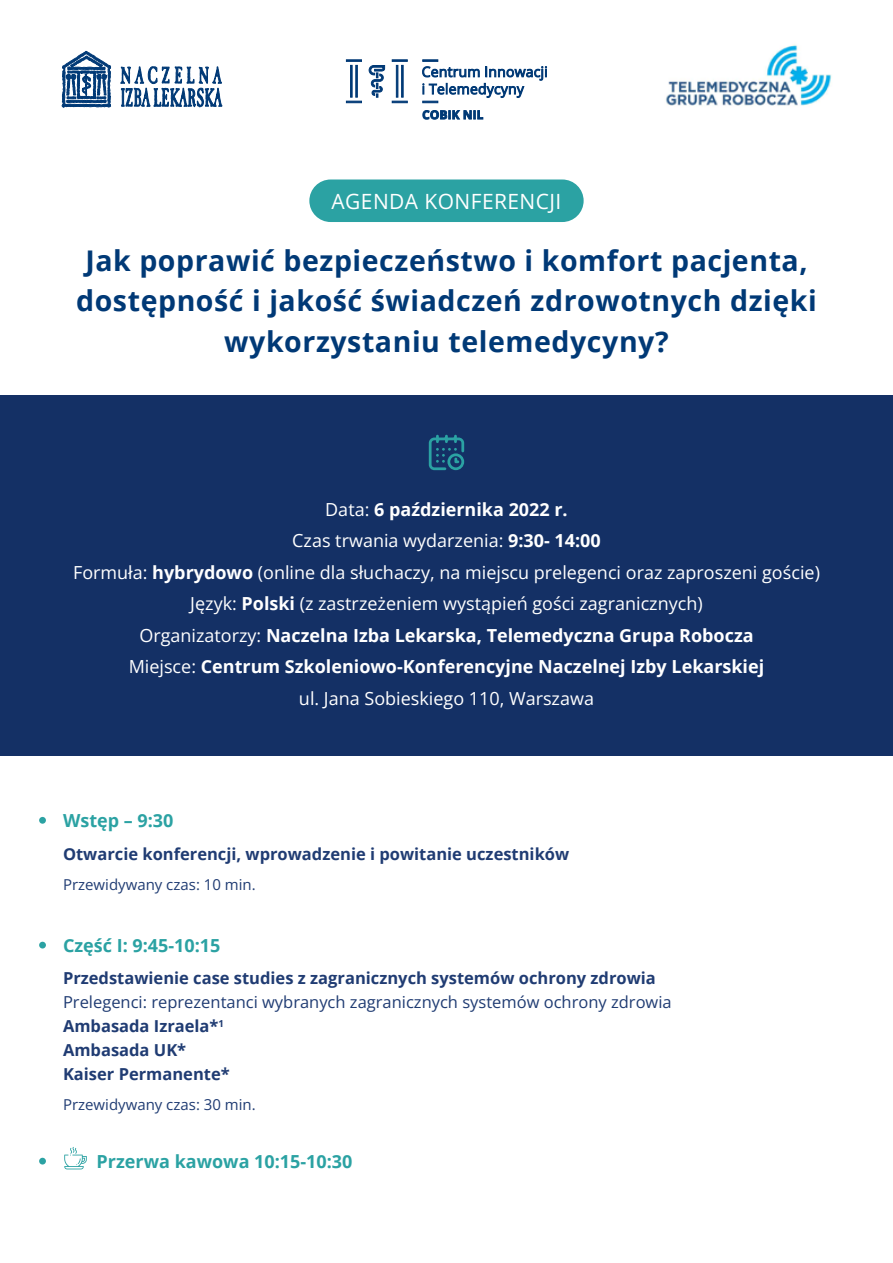
<style>
.page{position:relative;width:893px;height:1263px;background:#fff}
.page>*{position:absolute;margin:0;border:0;box-sizing:border-box;transform-origin:0 0}
.t1{font:700 28.5px/40.5px "Open Sans";letter-spacing:.02em;color:#003976;text-align:center}
.t2{font:21px "Open Sans";letter-spacing:.02em;color:#fff}
.t3{font:18px/31.5px "Open Sans";color:#fff;text-align:center}
.t4{font:700 18px "Open Sans";color:#2ba2a3}
.t5{font:700 16.5px "Open Sans";color:#203c73}
.t6{font:16.5px/24px "Open Sans";color:#203c73}
.t7{font:15px "Open Sans";color:#203c73}
.s1{font-weight:700}
</style>
<div class="page">
<svg style="left:62px;top:51px;width:49px;height:57px"></svg>
<svg style="left:121px;top:66px;width:101px;height:41px"></svg>
<img style="left:666px;top:45px;width:166px;height:61px">
<svg style="left:423px;top:110px;width:60px;height:10px"></svg>
<svg style="left:392px;top:101px;width:15px;height:2px"></svg>
<svg style="left:392px;top:60px;width:15px;height:2px"></svg>
<svg style="left:346px;top:101px;width:16px;height:2px"></svg>
<svg style="left:346px;top:60px;width:16px;height:2px"></svg>
<div style="left:401px;top:65px;width:2px;height:32px;background:#003976;border:1px solid #003976"></div>
<div style="left:396px;top:65px;width:2px;height:32px;background:#003976;border:1px solid #003976"></div>
<hr style="left:356px;top:65px;width:1px;height:32px;background:#003976">
<hr style="left:350px;top:65px;width:2px;height:32px;background:#003976">
<svg style="left:369px;top:65px;width:16px;height:32px"></svg>
<svg style="left:422px;top:60px;width:125px;height:43px"></svg>
<div style="left:309px;top:179px;width:275px;height:43px;background:#2ba2a3;border-radius:21px"></div>
<div style="left:0;top:395px;width:893px;height:361px;background:#143065"></div>
<svg style="left:429px;top:435px;width:35px;height:35px"></svg>
<svg style="left:64px;top:1147px;width:23px;height:22px"></svg>
<div style="left:39px;top:817px;width:7px;height:7px;background:#2ba2a3;border-radius:50%"></div>
<div style="left:39px;top:942px;width:7px;height:6px;background:#2ba2a3;border-radius:50%"></div>
<div style="left:39px;top:1158px;width:7px;height:6px;background:#2ba2a3;border-radius:50%"></div>
<p class="t2" style="left:332px;top:187px;width:231px">AGENDA KONFERENCJI</p>
<h1 class="t1" style="left:76px;top:239px;width:742px">Jak poprawić bezpieczeństwo i komfort pacjenta, dostępność i jakość świadczeń zdrowotnych dzięki wykorzystaniu telemedycyny?</h1>
<p class="t3" style="left:73px;top:493px;width:748px">Data: <span class="s1">6 października 2022 r.<br></span>Czas trwania wydarzenia: <span class="s1">9:30- 14:00<br></span>Formuła: <span class="s1">hybrydowo</span> (online dla słuchaczy, na miejscu prelegenci oraz zaproszeni goście)<br>Język: <span class="s1">Polski</span> (z zastrzeżeniem wystąpień gości zagranicznych)<br>Organizatorzy: <span class="s1">Naczelna Izba Lekarska, Telemedyczna Grupa Robocza<br></span>Miejsce: <span class="s1">Centrum Szkoleniowo-Konferencyjne Naczelnej Izby Lekarskiej<br></span>ul. Jana Sobieskiego 110, Warszawa</p>
<p class="t4" style="left:63px;top:808px;width:112px">Wstęp – 9:30</p>
<p class="t5" style="left:63px;top:842px;width:508px">Otwarcie konferencji, wprowadzenie i powitanie uczestników</p>
<p class="t7" style="left:63px;top:874px;width:194px">Przewidywany czas: 10 min.</p>
<p class="t4" style="left:63px;top:932px;width:159px">Część I: 9:45-10:15</p>
<p class="t5" style="left:63px;top:966px;width:594px">Przedstawienie case studies z zagranicznych systemów ochrony zdrowia</p>
<p class="t6" style="left:63px;top:990px;width:610px">Prelegenci: reprezentanci wybranych zagranicznych systemów ochrony zdrowia <span class="s1">Ambasada Izraela*</span><sup>1<br></sup><span class="s1">Ambasada UK*<br>Kaiser Permanente*</span></p>
<p class="t7" style="left:63px;top:1094px;width:194px">Przewidywany czas: 30 min.</p>
<p class="t4" style="left:97px;top:1149px;width:257px">Przerwa kawowa 10:15-10:30</p>
</div>
